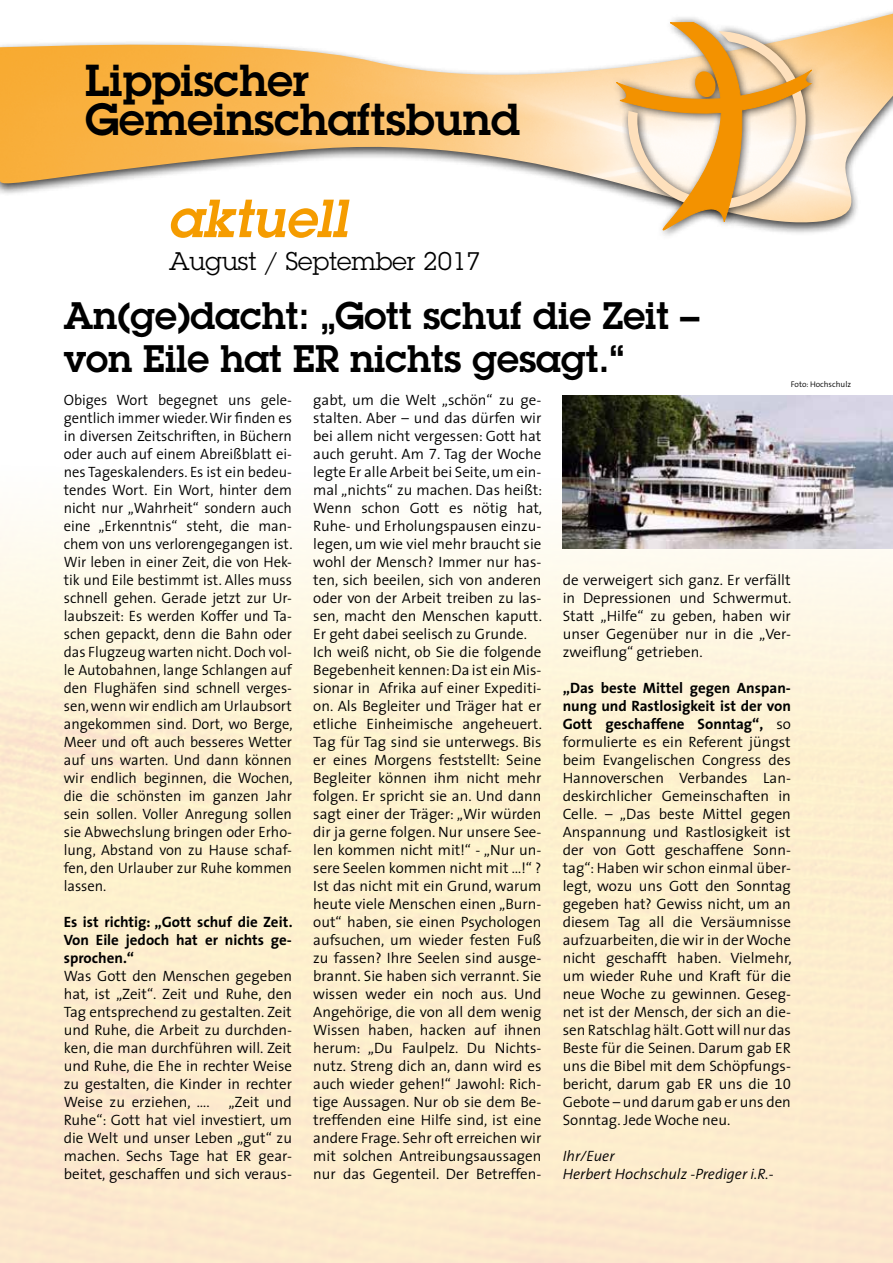
<style>
.page{position:relative;width:893px;height:1263px;background:#fff}
.page>*{position:absolute;margin:0;border:0;box-sizing:border-box;transform-origin:0 0}
.t1{font:italic 600 52.5px "Lubalin Graph";color:#f59c00}
.t2{font:600 43.8px/39.5px "Lubalin Graph";color:#000}
.t3{font:600 37.5px/43.5px "Lubalin Graph";color:#000}
.t4{font:24.9px "Lubalin Graph";color:#000}
.t5{font:300 15px/18px "BHM The Sans Tab";color:#000;text-align:justify}
.t6{font:300 15px/18px "BHM The Sans Tab";color:#000;text-align:justify}
.t7{font:italic 300 15px/18px "BHM The Sans Tab";color:#000}
.t8{font:300 8.25px "BHM The Sans Tab";color:#000}
.s1{font-style:inherit}
</style>
<div class="page">
<img style="left:0;top:400px;width:893px;height:863px">
<img style="left:0;top:14px;width:893px;height:214px">
<div style="left:610px;top:15px;width:211px;height:225px;background:#000;opacity:.75"></div>
<svg style="left:616px;top:22px;width:196px;height:215px"></svg>
<img style="left:563px;top:396px;width:330px;height:153px">
<h2 class="t2" style="left:85px;top:60px;width:436px">Lippischer<br>Gemeinschaftsbund</h2>
<h1 class="t1" style="left:168px;top:184px;width:181px">aktuell</h1>
<h3 class="t4" style="left:169px;top:245px;width:313px">August / September 2017</h3>
<h3 class="t3" style="left:64px;top:293px;width:637px">An(ge)dacht: „Gott schuf die Zeit – von Eile hat ER nichts gesagt.“</h3>
<p class="t8" style="left:791px;top:377px;width:62px">Foto: Hochschulz</p>
<p class="t5" style="left:64px;top:390px;width:230px">Obiges Wort begegnet uns gele&shy;gentlich immer wieder. Wir finden es in diversen Zeitschriften, in Büchern oder auch auf einem Abreißblatt ei&shy;nes Tageskalenders. Es ist ein bedeu&shy;tendes Wort. Ein Wort, hinter dem nicht nur „Wahrheit“ sondern auch eine „Erkenntnis“ steht, die man&shy;chem von uns verlorengegangen ist.<br>Wir leben in einer Zeit, die von Hek&shy;tik und Eile bestimmt ist. Alles muss schnell gehen. Gerade jetzt zur Ur&shy;laubszeit: Es werden Koffer und Ta&shy;schen gepackt, denn die Bahn oder das Flugzeug warten nicht. Doch vol&shy;le Autobahnen, lange Schlangen auf den Flughäfen sind schnell verges&shy;sen, wenn wir endlich am Urlaubsort angekommen sind. Dort, wo Berge, Meer und oft auch besseres Wetter auf uns warten. Und dann können wir endlich beginnen, die Wochen, die die schönsten im ganzen Jahr sein sollen. Voller Anregung sollen sie Abwechslung bringen oder Erho&shy;lung, Abstand von zu Hause schaf&shy;fen, den Urlauber zur Ruhe kommen lassen.</p>
<p class="t6" style="left:64px;top:913px;width:230px">Es ist richtig: „Gott schuf die Zeit.<br>Von Eile jedoch hat er nichts ge&shy;sprochen.“</p>
<p class="t5" style="left:64px;top:966px;width:230px">Was Gott den Menschen gegeben hat, ist „Zeit“. Zeit und Ruhe, den Tag entsprechend zu gestalten. Zeit und Ruhe, die Arbeit zu durchden&shy;ken, die man durchführen will. Zeit und Ruhe, die Ehe in rechter Weise zu gestalten, die Kinder in rechter Weise zu erziehen, …. „Zeit und Ruhe“: Gott hat viel investiert, um die Welt und unser Leben „gut“ zu machen. Sechs Tage hat ER gear&shy;beitet, geschaffen und sich veraus-</p>
<p class="t5" style="left:313px;top:390px;width:230px;text-align:left">gabt, um die Welt „schön“ zu ge&shy;stalten. Aber – und das dürfen wir bei allem nicht vergessen: Gott hat auch geruht. Am 7. Tag der Woche legte Er alle Arbeit bei Seite, um ein&shy;mal „nichts“ zu machen. Das heißt:<br>Wenn schon Gott es nötig hat, Ruhe- und Erholungspausen einzu&shy;legen, um wie viel mehr braucht sie wohl der Mensch? Immer nur has&shy;ten, sich beeilen, sich von anderen oder von der Arbeit treiben zu las&shy;sen, macht den Menschen kaputt.<br>Er geht dabei seelisch zu Grunde.<br>Ich weiß nicht, ob Sie die folgende Begebenheit kennen: Da ist ein Mis&shy;sionar in Afrika auf einer Expediti&shy;on. Als Begleiter und Träger hat er etliche Einheimische angeheuert.<br>Tag für Tag sind sie unterwegs. Bis er eines Morgens feststellt: Seine Begleiter können ihm nicht mehr folgen. Er spricht sie an. Und dann sagt einer der Träger: „Wir würden dir ja gerne folgen. Nur unsere See&shy;len kommen nicht mit!“ - „Nur un&shy;sere Seelen kommen nicht mit …!“ ?<br>Ist das nicht mit ein Grund, warum heute viele Menschen einen „Burn&shy;out“ haben, sie einen Psychologen aufsuchen, um wieder festen Fuß zu fassen? Ihre Seelen sind ausge&shy;brannt. Sie haben sich verrannt. Sie wissen weder ein noch aus. Und Angehörige, die von all dem wenig Wissen haben, hacken auf ihnen herum: „Du Faulpelz. Du Nichts&shy;nutz. Streng dich an, dann wird es auch wieder gehen!“ Jawohl: Rich&shy;tige Aussagen. Nur ob sie dem Be&shy;treffenden eine Hilfe sind, ist eine andere Frage. Sehr oft erreichen wir mit solchen Antreibungsaussagen nur das Gegenteil. Der Betreffen-</p>
<p class="t5" style="left:563px;top:570px;width:230px">de verweigert sich ganz. Er verfällt in Depressionen und Schwermut.<br>Statt „Hilfe“ zu geben, haben wir unser Gegenüber nur in die „Ver&shy;zweiflung“ getrieben.</p>
<p class="t5" style="left:563px;top:678px;width:230px"><span class="s1">„Das beste Mittel gegen Anspan&shy;nung und Rastlosigkeit ist der von Gott geschaffene Sonntag“,</span> so formulierte es ein Referent jüngst beim Evangelischen Congress des Hannoverschen Verbandes Lan&shy;deskirchlicher Gemeinschaften in Celle. – „Das beste Mittel gegen Anspannung und Rastlosigkeit ist der von Gott geschaffene Sonn&shy;tag“: Haben wir schon einmal über&shy;legt, wozu uns Gott den Sonntag gegeben hat? Gewiss nicht, um an diesem Tag all die Versäumnisse aufzuarbeiten, die wir in der Woche nicht geschafft haben. Vielmehr, um wieder Ruhe und Kraft für die neue Woche zu gewinnen. Geseg&shy;net ist der Mensch, der sich an die&shy;sen Ratschlag hält. Gott will nur das Beste für die Seinen. Darum gab ER uns die Bibel mit dem Schöpfungs&shy;bericht, darum gab ER uns die 10<br>Gebote – und darum gab er uns den Sonntag. Jede Woche neu.</p>
<p class="t7" style="left:563px;top:1146px;width:212px">Ihr/Euer<br>Herbert Hochschulz -Prediger i.R.-</p>
</div>
